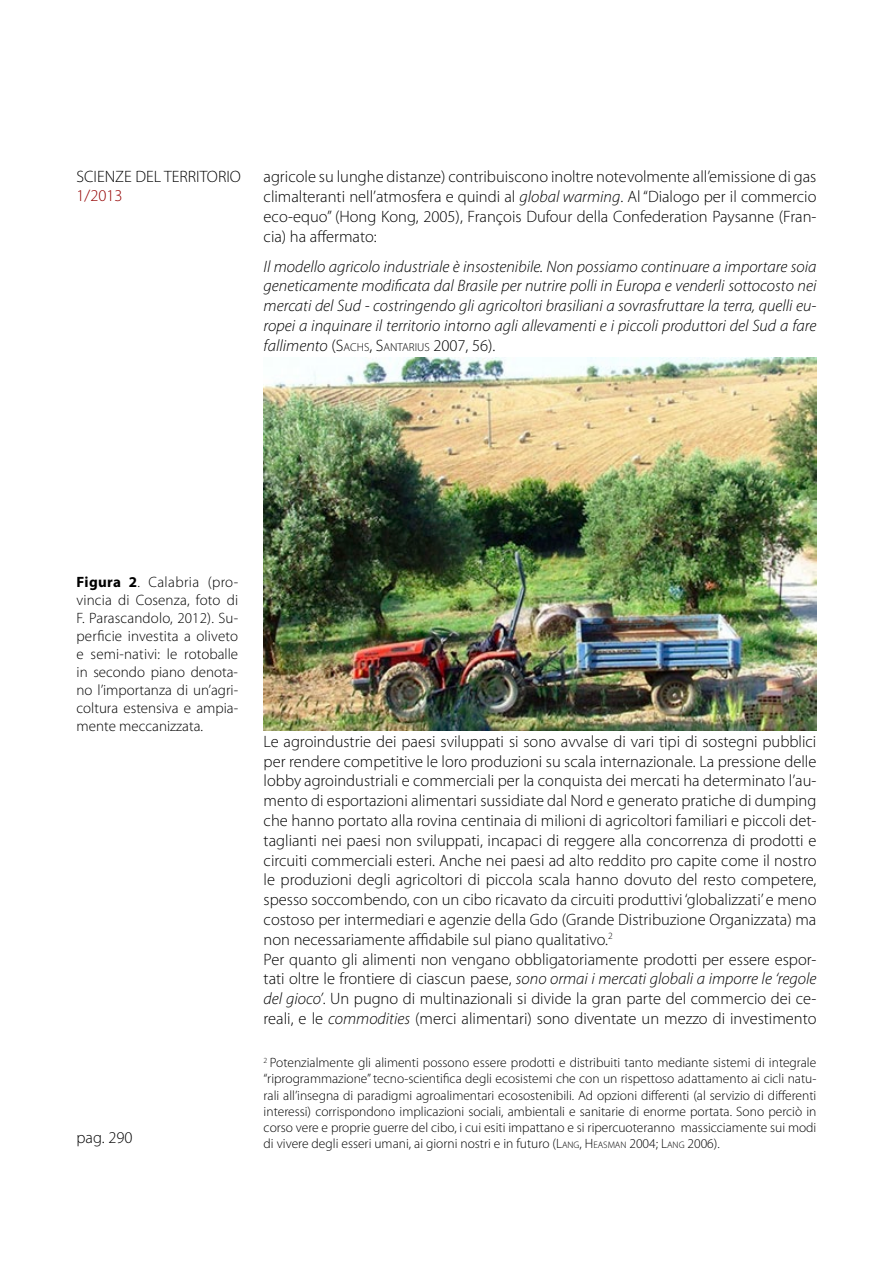
<style>
.page{position:relative;width:893px;height:1263px;background:#fff}
.page>*{position:absolute;margin:0;border:0;box-sizing:border-box;transform-origin:0 0}
.t1{font:300 16.5px/19.8px "Myriad Pro";color:#000;text-align:justify}
.t2{font:italic 300 16.5px/19.8px "Myriad Pro";color:#000;text-align:justify}
.t3{font:300 16.5px "Myriad Pro";color:#950000}
.t4{font:300 15px/18px "Myriad Pro";color:#000;text-align:justify}
.t5{font:300 13.5px/16.2px "Myriad Pro";color:#000;text-align:justify}
.t6{font:300 11.55px "Myriad Pro";color:#000}
.s1{font-style:italic}
.s2{font-style:italic;font-size:16.5px}
.s3{font-size:16.5px}
.s4{font-weight:700}
.s5{font-style:inherit}
.s6{font-size:9.45px}
</style>
<div class="page">
<img style="left:264px;top:357px;width:552px;height:373px">
<p class="t1" style="left:77px;top:167px;width:166px">SCIENZE DEL TERRITORIO</p>
<p class="t3" style="left:77px;top:185px;width:48px">1/2013</p>
<p class="t1" style="left:264px;top:167px;width:554px">agricole su lunghe distanze) contribuiscono inoltre notevolmente all’emissione di gas climalteranti nell’atmosfera e quindi al <span class="s1">global warming</span>. Al “Dialogo per il commercio eco-equo” (Hong Kong, 2005), François Dufour della Confederation Paysanne (Fran&shy;cia) ha affermato:</p>
<p class="t2" style="left:264px;top:256px;width:554px">Il modello agricolo industriale è insostenibile. Non possiamo continuare a importare soia geneticamente modificata dal Brasile per nutrire polli in Europa e venderli sottocosto nei mercati del Sud - costringendo gli agricoltori brasiliani a sovrasfruttare la terra, quelli eu&shy;ropei a inquinare il territorio intorno agli allevamenti e i piccoli produttori del Sud a fare</p>
<p class="t6" style="left:264px;top:340px;width:233px"><span class="s2">fallimento</span> <span class="s3">(</span><span class="s3">S</span>ACHS<span class="s3">,</span> <span class="s3">S</span>ANTARIUS <span class="s3">2007, 56).</span></p>
<p class="t4" style="left:77px;top:572px;width:163px"><span class="s4">Figura 2</span>. Calabria (pro&shy;vincia di Cosenza, foto di F. Parascandolo, 2012). Su&shy;perficie investita a oliveto e semi-nativi: le rotoballe in secondo piano denota&shy;no l’importanza di un’agri&shy;coltura estensiva e ampia&shy;mente meccanizzata.</p>
<p class="t1" style="left:77px;top:1128px;width:57px">pag. 290</p>
<p class="t1" style="left:264px;top:731px;width:554px;text-align:left">Le agroindustrie dei paesi sviluppati si sono avvalse di vari tipi di sostegni pubblici per rendere competitive le loro produzioni su scala internazionale. La pressione delle lobby agroindustriali e commerciali per la conquista dei mercati ha determinato l’au&shy;mento di esportazioni alimentari sussidiate dal Nord e generato pratiche di dumping che hanno portato alla rovina centinaia di milioni di agricoltori familiari e piccoli det&shy;taglianti nei paesi non sviluppati, incapaci di reggere alla concorrenza di prodotti e circuiti commerciali esteri. Anche nei paesi ad alto reddito pro capite come il nostro le produzioni degli agricoltori di piccola scala hanno dovuto del resto competere, spesso soccombendo, con un cibo ricavato da circuiti produttivi ‘globalizzati’ e meno costoso per intermediari e agenzie della Gdo (Grande Distribuzione Organizzata) ma non necessariamente affidabile sul piano qualitativo.<sup>2<br></sup>Per quanto gli alimenti non vengano obbligatoriamente prodotti per essere espor&shy;tati oltre le frontiere di ciascun paese, <span class="s1">sono ormai i mercati globali a imporre le ‘regole del gioco’</span>. Un pugno di multinazionali si divide la gran parte del commercio dei ce&shy;reali, e le <span class="s1">commodities</span> (merci alimentari) sono diventate un mezzo di investimento</p>
<p class="t5" style="left:264px;top:1054px;width:554px"><sup>2</sup> Potenzialmente gli alimenti possono essere prodotti e distribuiti tanto mediante sistemi di integrale “riprogrammazione” tecno-scientifica degli ecosistemi che con un rispettoso adattamento ai cicli natu&shy;rali all’insegna di paradigmi agroalimentari ecosostenibili. Ad opzioni differenti (al servizio di differenti interessi) corrispondono implicazioni sociali, ambientali e sanitarie di enorme portata. Sono perciò in corso vere e proprie guerre del cibo, i cui esiti impattano e si ripercuoteranno massicciamente sui modi di vivere degli esseri umani, ai giorni nostri e in futuro (<span class="s5">L</span><span class="s6">ANG</span><span class="s5">, H</span> <span class="s6">EASMAN</span> 2004; <span class="s5">L</span><span class="s6">ANG</span> 2006).</p>
</div>
